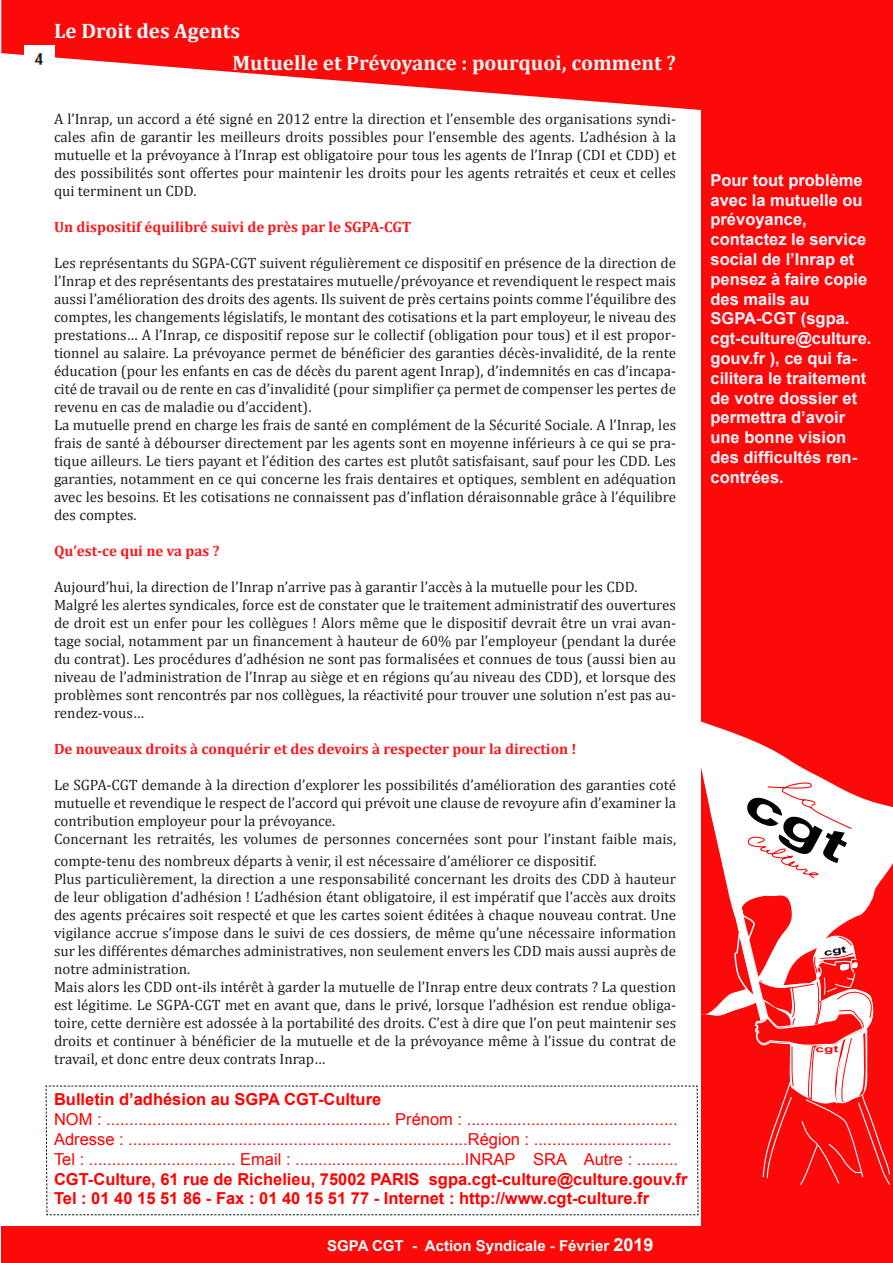
<style>
.page{position:relative;width:893px;height:1263px;background:#fff}
.page>*{position:absolute;margin:0;border:0;box-sizing:border-box;transform-origin:0 0}
.t1{font:700 21px "Cambria";color:#fdf8f6}
.t2{font:700 21px "Cambria";color:#fbffff}
.t3{font:16.5px "Arial";color:#f00}
.t4{font:700 16.5px/19.8px "Arial";color:#fcf8ff}
.t5{font:700 16.5px "Arial";color:#f00}
.t6{font:15px/18px "Cambria";color:#231f20;text-align:justify}
.t7{font:700 15px "Cambria";color:#fc171b}
.t8{font:700 15px "Arial";color:#fffffc}
.s1{font-size:18px}
</style>
<div class="page">
<div style="left:701px;top:0;width:192px;height:1262px;background:#fc0a0a"></div>
<svg style="left:1px;top:0;width:700px;height:110px;fill:#fc0a0a"></svg>
<svg style="left:701px;top:721px;width:123px;height:294px"></svg>
<svg style="left:709px;top:808px;width:24px;height:208px"></svg>
<div style="left:1px;top:1226px;width:891px;height:36px;background:#fc0a0a"></div>
<svg style="left:45px;top:1085px;width:654px;height:130px"></svg>
<img style="left:24px;top:45px;width:30px;height:28px">
<svg style="left:733px;top:779px;width:160px;height:406px"></svg>
<p class="t2" style="left:54px;top:16px;width:188px">Le Droit des Agents</p>
<p class="t1" style="left:232px;top:48px;width:445px">Mutuelle et Prévoyance : pourquoi, comment ?</p>
<p class="t6" style="left:54px;top:110px;width:624px">A l’Inrap, un accord a été signé en 2012 entre la direction et l’ensemble des organisations syndi&shy;cales afin de garantir les meilleurs droits possibles pour l’ensemble des agents. L’adhésion à la mutuelle et la prévoyance à l’Inrap est obligatoire pour tous les agents de l’Inrap (CDI et CDD) et des possibilités sont offertes pour maintenir les droits pour les agents retraités et ceux et celles qui terminent un CDD.</p>
<p class="t7" style="left:54px;top:217px;width:359px">Un dispositif équilibré suivi de près par le SGPA-CGT</p>
<p class="t6" style="left:54px;top:254px;width:624px">Les représentants du SGPA-CGT suivent régulièrement ce dispositif en présence de la direction de l’Inrap et des représentants des prestataires mutuelle/prévoyance et revendiquent le respect mais aussi l’amélioration des droits des agents. Ils suivent de près certains points comme l’équilibre des comptes, les changements législatifs, le montant des cotisations et la part employeur, le niveau des prestations… A l’Inrap, ce dispositif repose sur le collectif (obligation pour tous) et il est propor&shy;tionnel au salaire. La prévoyance permet de bénéficier des garanties décès-invalidité, de la rente éducation (pour les enfants en cas de décès du parent agent Inrap), d’indemnités en cas d’incapa&shy;cité de travail ou de rente en cas d’invalidité (pour simplifier ça permet de compenser les pertes de revenu en cas de maladie ou d’accident).</p>
<p class="t6" style="left:54px;top:416px;width:624px">La mutuelle prend en charge les frais de santé en complément de la Sécurité Sociale. A l’Inrap, les frais de santé à débourser directement par les agents sont en moyenne inférieurs à ce qui se pra&shy;tique ailleurs. Le tiers payant et l’édition des cartes est plutôt satisfaisant, sauf pour les CDD. Les garanties, notamment en ce qui concerne les frais dentaires et optiques, semblent en adéquation avec les besoins. Et les cotisations ne connaissent pas d’inflation déraisonnable grâce à l’équilibre des comptes.</p>
<p class="t7" style="left:54px;top:541px;width:167px">Qu’est-ce qui ne va pas ?</p>
<p class="t6" style="left:54px;top:578px;width:585px">Aujourd’hui, la direction de l’Inrap n’arrive pas à garantir l’accès à la mutuelle pour les CDD.</p>
<p class="t6" style="left:54px;top:596px;width:624px">Malgré les alertes syndicales, force est de constater que le traitement administratif des ouvertures de droit est un enfer pour les collègues ! Alors même que le dispositif devrait être un vrai avan&shy;tage social, notamment par un financement à hauteur de 60% par l’employeur (pendant la durée du contrat). Les procédures d’adhésion ne sont pas formalisées et connues de tous (aussi bien au niveau de l’administration de l’Inrap au siège et en régions qu’au niveau des CDD), et lorsque des problèmes sont rencontrés par nos collègues, la réactivité pour trouver une solution n’est pas au&shy;rendez-vous…</p>
<p class="t7" style="left:54px;top:739px;width:524px">De nouveaux droits à conquérir et des devoirs à respecter pour la direction !</p>
<p class="t6" style="left:54px;top:776px;width:624px">Le SGPA-CGT demande à la direction d’explorer les possibilités d’amélioration des garanties coté mutuelle et revendique le respect de l’accord qui prévoit une clause de revoyure afin d’examiner la contribution employeur pour la prévoyance.</p>
<p class="t6" style="left:54px;top:828px;width:624px;line-height:21.6px">Concernant les retraités, les volumes de personnes concernées sont pour l’instant faible mais, compte-tenu des nombreux départs à venir, il est nécessaire d’améliorer ce dispositif.</p>
<p class="t6" style="left:54px;top:870px;width:624px">Plus particulièrement, la direction a une responsabilité concernant les droits des CDD à hauteur de leur obligation d’adhésion ! L’adhésion étant obligatoire, il est impératif que l’accès aux droits des agents précaires soit respecté et que les cartes soient éditées à chaque nouveau contrat. Une vigilance accrue s’impose dans le suivi de ces dossiers, de même qu’une nécessaire information sur les différentes démarches administratives, non seulement envers les CDD mais aussi auprès de notre administration.</p>
<p class="t6" style="left:54px;top:978px;width:624px">Mais alors les CDD ont-ils intérêt à garder la mutuelle de l’Inrap entre deux contrats ? La question est légitime. Le SGPA-CGT met en avant que, dans le privé, lorsque l’adhésion est rendue obliga&shy;toire, cette dernière est adossée à la portabilité des droits. C’est à dire que l’on peut maintenir ses droits et continuer à bénéficier de la mutuelle et de la prévoyance même à l’issue du contrat de travail, et donc entre deux contrats Inrap…</p>
<p class="t5" style="left:54px;top:1089px;width:329px">Bulletin d’adhésion au SGPA CGT-Culture</p>
<p class="t3" style="left:54px;top:1109px;width:625px">NOM : .............................................................. Prénom : ..............................................</p>
<p class="t3" style="left:54px;top:1128px;width:619px">Adresse : ..........................................................................Région : ..............................</p>
<p class="t3" style="left:54px;top:1148px;width:626px">Tel : ................................ Email : .....................................INRAP SRA Autre : .........</p>
<p class="t5" style="left:54px;top:1168px;width:635px">CGT-Culture, 61 rue de Richelieu, 75002 PARIS sgpa.cgt-culture@culture.gouv.fr</p>
<p class="t5" style="left:54px;top:1188px;width:597px">Tel : 01 40 15 51 86 - Fax : 01 40 15 51 77 - Internet : http://www.cgt-culture.fr</p>
<p class="t8" style="left:327px;top:1235px;width:328px">SGPA CGT - Action Syndicale - Février <span class="s1">2019</span></p>
<p class="t4" style="left:710px;top:171px;width:154px;text-align:justify">Pour tout problème avec la mutuelle ou prévoyance,</p>
<p class="t4" style="left:710px;top:230px;width:158px">contactez le service social de l’Inrap et pensez à faire copie des mails au</p>
<p class="t4" style="left:710px;top:309px;width:162px">SGPA-CGT (sgpa. cgt-culture@culture. gouv.fr ), ce qui fa&shy;cilitera le traitement de votre dossier et permettra d’avoir une bonne vision des difficultés ren&shy;contrées.</p>
</div>
